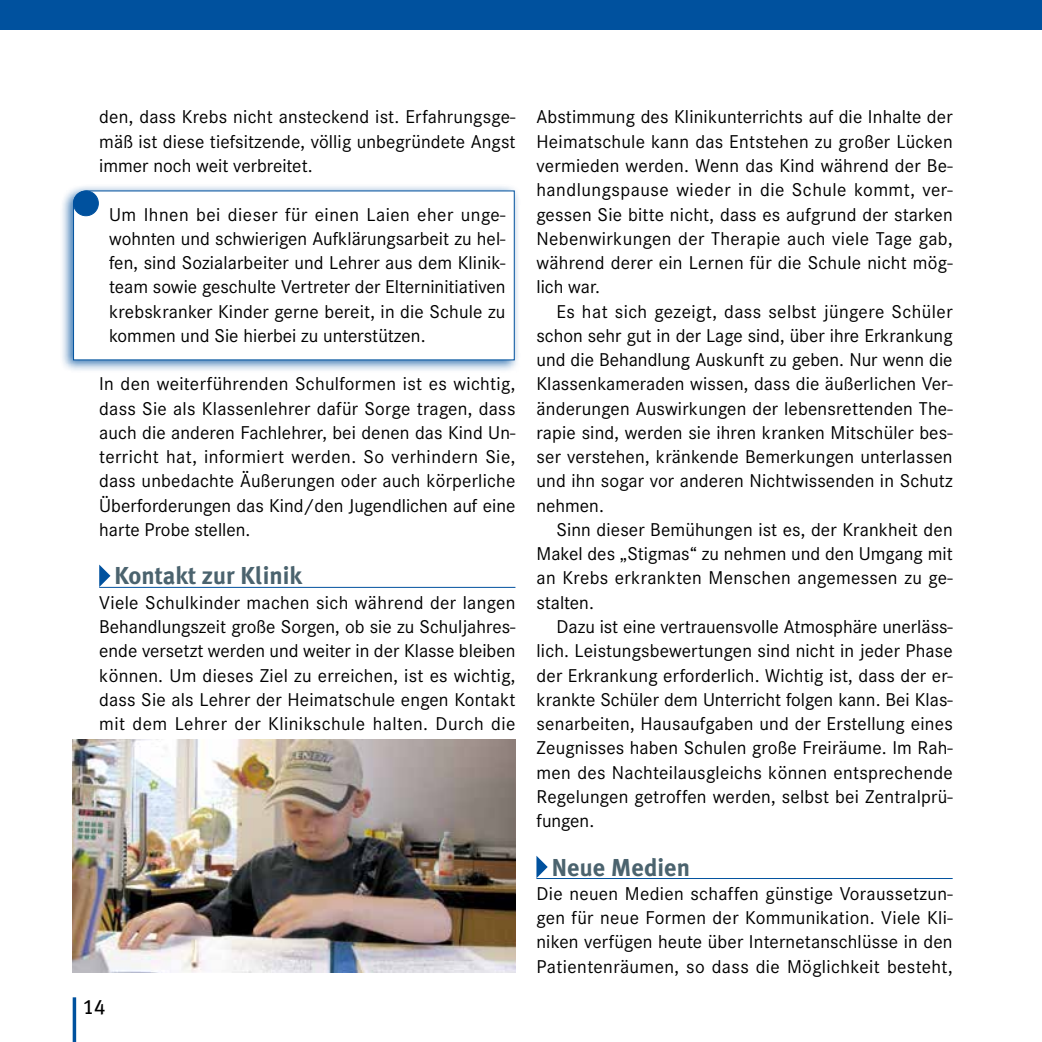
<style>
.page{position:relative;width:1042px;height:1042px;background:#fff}
.page>*{position:absolute;margin:0;border:0;box-sizing:border-box;transform-origin:0 0}
.t1{font:700 24.5px "Meta Plus";color:#4b636e}
.t2{font:21px "Meta Plus Book Caps";color:#000}
.t3{font:19.25px/24.3px "Corporate S";letter-spacing:.01em;color:#000;text-align:justify}
</style>
<div class="page">
<hr style="left:73px;top:997px;width:3px;height:45px;background:#00519e">
<div style="left:60px;top:184px;width:460px;height:189px;background:#00519e;opacity:.75"></div>
<svg style="left:73px;top:190px;width:442px;height:171px"></svg>
<div style="left:74px;top:191px;width:24px;height:25px;background:#00519e;border-radius:50%"></div>
<div style="left:73px;top:190px;width:26px;height:26px;border:1px solid #00519e;border-radius:50%"></div>
<hr style="left:99px;top:587px;width:416px;height:1px;background:#00519e">
<svg style="left:99px;top:564px;width:11px;height:23px"></svg>
<hr style="left:536px;top:878px;width:416px;height:1px;background:#00519e">
<svg style="left:536px;top:856px;width:12px;height:22px"></svg>
<div style="left:0;top:0;width:1042px;height:30px;background:#00519e"></div>
<img style="left:73px;top:739px;width:442px;height:233px">
<p class="t3" style="left:99px;top:105px;width:418px">den, dass Krebs nicht ansteckend ist. Erfahrungsge&shy;mäß ist diese tiefsitzende, völlig unbegründete Angst immer noch weit verbreitet.</p>
<p class="t3" style="left:109px;top:202px;width:398px">Um Ihnen bei dieser für einen Laien eher unge&shy;wohnten und schwierigen Aufklärungsarbeit zu hel&shy;fen, sind Sozialarbeiter und Lehrer aus dem Klinik&shy;team sowie geschulte Vertreter der Elterninitiativen krebskranker Kinder gerne bereit, in die Schule zu kommen und Sie hierbei zu unterstützen.</p>
<p class="t3" style="left:99px;top:372px;width:418px">In den weiterführenden Schulformen ist es wichtig, dass Sie als Klassenlehrer dafür Sorge tragen, dass auch die anderen Fachlehrer, bei denen das Kind Un&shy;terricht hat, informiert werden. So verhindern Sie, dass unbedachte Äußerungen oder auch körperliche Überforderungen das Kind/den Jugendlichen auf eine harte Probe stellen.</p>
<p class="t1" style="left:114px;top:562px;width:189px">Kontakt zur Klinik</p>
<p class="t3" style="left:99px;top:590px;width:418px">Viele Schulkinder machen sich während der langen Behandlungszeit große Sorgen, ob sie zu Schuljahres&shy;ende versetzt werden und weiter in der Klasse bleiben können. Um dieses Ziel zu erreichen, ist es wichtig, dass Sie als Lehrer der Heimatschule engen Kontakt mit dem Lehrer der Klinikschule halten. Durch die</p>
<p class="t2" style="left:83px;top:994px;width:24px">14</p>
<p class="t3" style="left:536px;top:105px;width:418px">Abstimmung des Klinikunterrichts auf die Inhalte der Heimatschule kann das Entstehen zu großer Lücken vermieden werden. Wenn das Kind während der Be&shy;handlungspause wieder in die Schule kommt, ver&shy;gessen Sie bitte nicht, dass es aufgrund der starken Nebenwirkungen der Therapie auch viele Tage gab, während derer ein Lernen für die Schule nicht mög&shy;lich war.</p>
<p class="t3" style="left:536px;top:299px;width:418px;text-indent:20px">Es hat sich gezeigt, dass selbst jüngere Schüler schon sehr gut in der Lage sind, über ihre Erkrankung und die Behandlung Auskunft zu geben. Nur wenn die Klassenkameraden wissen, dass die äußerlichen Ver&shy;änderungen Auswirkungen der lebensrettenden The&shy;rapie sind, werden sie ihren kranken Mitschüler bes&shy;ser verstehen, kränkende Bemerkungen unterlassen und ihn sogar vor anderen Nichtwissenden in Schutz nehmen.</p>
<p class="t3" style="left:536px;top:518px;width:418px;text-indent:20px">Sinn dieser Bemühungen ist es, der Krankheit den Makel des „Stigmas“ zu nehmen und den Umgang mit an Krebs erkrankten Menschen angemessen zu ge&shy;stalten.</p>
<p class="t3" style="left:536px;top:615px;width:418px;text-indent:20px">Dazu ist eine vertrauensvolle Atmosphäre unerläss&shy;lich. Leistungsbewertungen sind nicht in jeder Phase der Erkrankung erforderlich. Wichtig ist, dass der er&shy;krankte Schüler dem Unterricht folgen kann. Bei Klas&shy;senarbeiten, Hausaufgaben und der Erstellung eines Zeugnisses haben Schulen große Freiräume. Im Rah&shy;men des Nachteilausgleichs können entsprechende Regelungen getroffen werden, selbst bei Zentralprü&shy;fungen.</p>
<p class="t1" style="left:551px;top:853px;width:140px">Neue Medien</p>
<p class="t3" style="left:536px;top:881px;width:418px">Die neuen Medien schaffen günstige Voraussetzun&shy;gen für neue Formen der Kommunikation. Viele Kli&shy;niken verfügen heute über Internetanschlüsse in den Patientenräumen, so dass die Möglichkeit besteht,</p>
</div>
